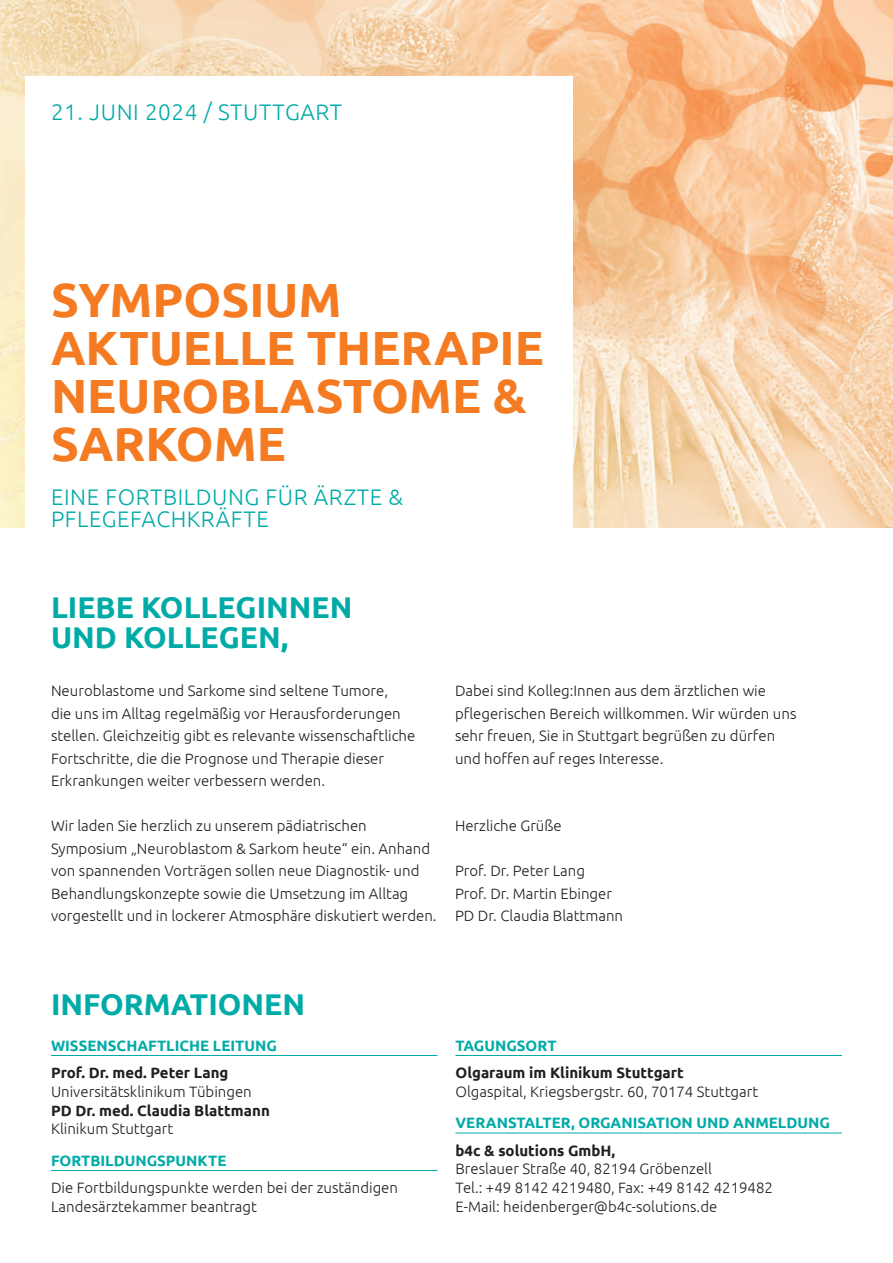
<style>
.page{position:relative;width:893px;height:1263px;background:#fff}
.page>*{position:absolute;margin:0;border:0;box-sizing:border-box;transform-origin:0 0}
.t1{font:700 48px/48px "Ubuntu";color:#f47b21}
.t2{font:700 30px/30px "Ubuntu";color:#00aba7}
.t3{font:300 22.5px/22.5px "Ubuntu";letter-spacing:.025em;color:#00aba7}
.t4{font:300 15px/22.5px "Ubuntu";color:#231f20}
.t5{font:700 15px "Ubuntu";color:#231f20}
.t6{font:700 15px "Ubuntu";color:#00aba7}
</style>
<div class="page">
<img style="left:0;top:423px;width:893px;height:104px">
<img style="left:0;top:0;width:893px;height:423px">
<div style="left:26px;top:77px;width:547px;height:459px;background:#fff"></div>
<hr style="left:51px;top:1055px;width:386px;height:1px;background:#00aba7">
<hr style="left:51px;top:1170px;width:386px;height:1px;background:#00aba7">
<hr style="left:455px;top:1055px;width:387px;height:1px;background:#00aba7">
<hr style="left:455px;top:1132px;width:387px;height:1px;background:#00aba7">
<h3 class="t3" style="left:51px;top:100px;width:293px">21. Juni 2024 / Stuttgart</h3>
<h1 class="t1" style="left:51px;top:275px;width:494px">SYMPOSIUM<br>AKTUELLE THERAPIE<br>NEUROBLASTOME &amp;<br>SARKOME</h1>
<h3 class="t3" style="left:51px;top:485px;width:354px">Eine Fortbildung für Ärzte &amp;<br>Pflegefachkräfte</h3>
<h2 class="t2" style="left:51px;top:592px;width:298px">LIEBE KOLLEGINN EN<br>UN D KOLLEGEN,</h2>
<p class="t4" style="left:51px;top:679px;width:366px">Neuroblastome und Sarkome sind seltene Tumore,<br>die uns im Alltag regelmäßig vor Herausforderungen stellen. Gleichzeitig gibt es relevante wissenschaftliche Fortschritte, die die Prognose und Therapie dieser Erkrankungen weiter verbessern werden.</p>
<p class="t4" style="left:51px;top:814px;width:387px">Wir laden Sie herzlich zu unserem pädiatrischen Symposium „Neuroblastom &amp; Sarkom heute“ ein. Anhand von spannenden Vorträgen sollen neue Diagnostik- und Behandlungskonzepte sowie die U msetzung im Alltag vorgestellt und in lockerer Atmosphäre diskutiert werden.</p>
<p class="t4" style="left:455px;top:679px;width:343px">Dabei sind Kolleg:I nnen aus dem ärztlichen wie pflegerischen Bereich willkommen. Wir würden uns sehr freuen, Sie in Stuttgart begrüßen zu dürfen und hoffen auf reges I nteresse.</p>
<p class="t4" style="left:455px;top:814px;width:108px">Herzliche Grüße</p>
<p class="t4" style="left:455px;top:859px;width:170px">Prof. Dr. Peter Lang<br>Prof. Dr. Martin Ebinger<br>PD Dr. Claudia Blattmann</p>
<h2 class="t2" style="left:51px;top:989px;width:251px">IN FORMATION EN</h2>
<p class="t6" style="left:51px;top:1036px;width:227px">WISSENSCHAFTLICHE LEITUN G</p>
<p class="t5" style="left:51px;top:1064px;width:179px">PROF. DR. MED. PETER LANG</p>
<p class="t4" style="left:51px;top:1080px;width:202px">U niversitätsklinikum Tübingen</p>
<p class="t5" style="left:51px;top:1101px;width:220px">PD DR. MED. CLAUDIA BLATTMANN</p>
<p class="t4" style="left:51px;top:1117px;width:124px">Klinikum Stuttgart</p>
<p class="t6" style="left:51px;top:1151px;width:177px">FORTBILDUNGSPUN KTE</p>
<p class="t4" style="left:51px;top:1178px;width:349px;line-height:18.8px">Die Fortbildungspunkte werden bei der zuständigen<br>Landesärztekammer beantragt</p>
<p class="t6" style="left:455px;top:1036px;width:103px">TAGUNGSORT</p>
<p class="t5" style="left:455px;top:1064px;width:230px">OLGARAUM IM KLINIKUM STUTTGART</p>
<p class="t4" style="left:455px;top:1080px;width:304px">Olgaspital, Kriegsbergstr. 60, 70174 Stuttgart</p>
<p class="t6" style="left:455px;top:1114px;width:42px">VERANS</p>
<p class="t6" style="left:516px;top:1114px;width:315px">TALTER, ORGAN ISATION UN D ANMELDUNG</p>
<p class="t5" style="left:455px;top:1141px;width:161px">B4C &amp; SOLUTIONS GMBH,</p>
<p class="t4" style="left:455px;top:1159px;width:319px;line-height:18.8px">Breslauer Straße 40, 82194 Gröbenzell<br>Tel.: +49 8142 4219480, Fax: +49 8142 4219482<br>E-Mail: heidenberger@b4c-solutions.de</p>
</div>
